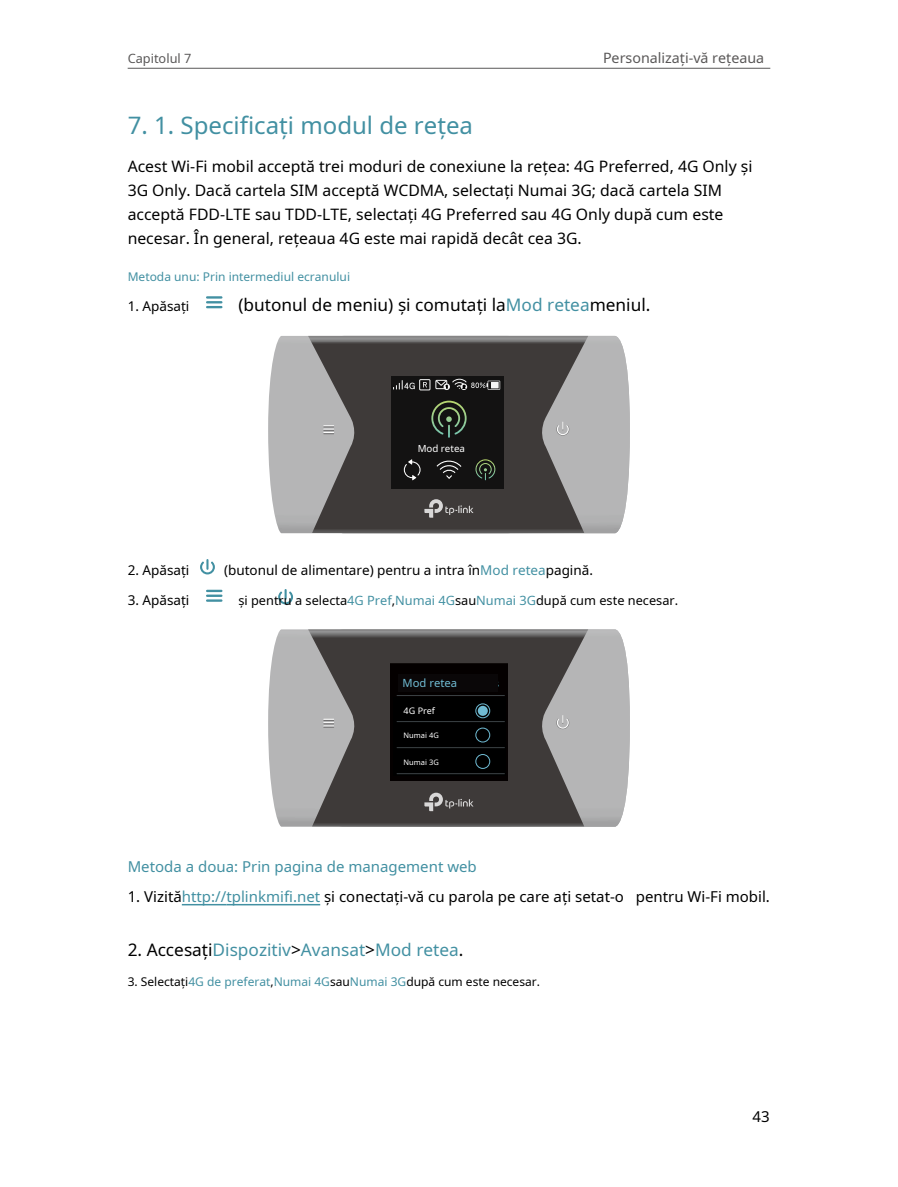
<style>
.page{position:relative;width:898px;height:1187px;background:#fff}
.page>*{position:absolute;margin:0;border:0;box-sizing:border-box;transform-origin:0 0}
.t1{font:24px "Noto Sans";color:#4290a2}
.t2{font:17.25px "Noto Sans";color:#000}
.t3{font:17.25px "Noto Sans";color:#4290a2}
.t4{font:15.75px/24px "Noto Sans";color:#000}
.t5{font:15px "Noto Sans";color:#000}
.t6{font:15px "Noto Sans";color:#4290a2}
.t7{font:14.25px "Noto Sans";color:#595757}
.t8{font:13.5px "Noto Sans";color:#000}
.t9{font:12.75px "Noto Sans";color:#000}
.t10{font:12.75px "Noto Sans";color:#595757}
.t11{font:12px "Noto Sans";color:#000}
.t12{font:12px "Noto Sans";color:#4290a2}
.t13{font:11.25px "Noto Sans";color:#70bbd3}
.t14{font:9.75px "Noto Sans";color:#fff}
.t15{font:9px "Noto Sans";color:#fff}
.t16{font:7.5px "Noto Sans";color:#fff}
.s1{color:#4290a2}
.s2{color:#000}
</style>
<div class="page">
<hr style="left:128px;top:68px;width:642px;height:1px;background:#595757">
<svg style="left:207px;top:296px;width:14px;height:12px"></svg>
<svg style="left:588px;top:336px;width:41px;height:197px;background:#b8b8b9"></svg>
<svg style="left:268px;top:336px;width:40px;height:197px;background:#bababb"></svg>
<svg style="left:308px;top:336px;width:280px;height:197px;background:#5d5a5a"></svg>
<svg style="left:323px;top:425px;width:10px;height:9px"></svg>
<svg style="left:555px;top:422px;width:14px;height:14px"></svg>
<svg style="left:424px;top:499px;width:49px;height:18px"></svg>
<div style="left:391px;top:376px;width:112px;height:113px;background:#131212"></div>
<svg style="left:435px;top:379px;width:65px;height:11px"></svg>
<div style="left:419px;top:379px;width:11px;height:11px;border:1px solid #f5f5f5"></div>
<svg style="left:423px;top:382px;width:4px;height:5px"></svg>
<svg style="left:393px;top:380px;width:22px;height:9px"></svg>
<svg style="left:436px;top:459px;width:25px;height:8px"></svg>
<svg style="left:439px;top:464px;width:19px;height:15px"></svg>
<svg style="left:403px;top:459px;width:17px;height:21px"></svg>
<svg style="left:431px;top:400px;width:35px;height:37px"></svg>
<svg style="left:475px;top:459px;width:20px;height:21px"></svg>
<svg style="left:200px;top:559px;width:15px;height:15px"></svg>
<hr style="left:207px;top:589px;width:14px;height:3px;background:#4290a2">
<hr style="left:207px;top:594px;width:14px;height:3px;background:#4290a2">
<svg style="left:207px;top:599px;width:14px;height:2px"></svg>
<svg style="left:278px;top:589px;width:15px;height:15px"></svg>
<svg style="left:588px;top:629px;width:41px;height:197px;background:#b8b8b9"></svg>
<svg style="left:268px;top:629px;width:40px;height:197px;background:#bababb"></svg>
<svg style="left:308px;top:629px;width:280px;height:197px;background:#5e5b5a"></svg>
<svg style="left:323px;top:718px;width:10px;height:10px"></svg>
<svg style="left:555px;top:715px;width:14px;height:14px"></svg>
<svg style="left:424px;top:792px;width:49px;height:19px"></svg>
<div style="left:391px;top:663px;width:116px;height:117px;background:#040000"></div>
<div style="left:393px;top:697px;width:112px;height:78px;background:#000"></div>
<hr style="left:396px;top:773px;width:108px;height:1px;background:#3b4144">
<hr style="left:396px;top:721px;width:108px;height:1px;background:#3b4144">
<hr style="left:396px;top:747px;width:108px;height:1px;background:#3b4144">
<hr style="left:396px;top:695px;width:108px;height:1px;background:#3b4144">
<div style="left:475px;top:703px;width:15px;height:15px;border:1px solid #70bbd3;border-radius:50%"></div>
<svg style="left:477px;top:705px;width:10px;height:10px"></svg>
<div style="left:475px;top:727px;width:15px;height:15px;border:1px solid #70bbd3;border-radius:50%"></div>
<div style="left:475px;top:754px;width:15px;height:14px;border:1px solid #70bbd3;border-radius:50%"></div>
<div style="left:397px;top:674px;width:100px;height:17px;background:#0a0708"></div>
<hr style="left:182px;top:903px;width:44px;height:2px;background:#4290a2">
<hr style="left:226px;top:903px;width:94px;height:2px;background:#4290a2">
<p class="t10" style="left:128px;top:49px;width:65px">Capitolul 7</p>
<p class="t7" style="left:602px;top:48px;width:163px">Personalizați-vă rețeaua</p>
<h1 class="t1" style="left:128px;top:108px;width:347px">7. 1. Specificați modul de rețea</h1>
<p class="t4" style="left:128px;top:154px;width:626px">Acest Wi-Fi mobil acceptă trei moduri de conexiune la rețea: 4G Preferred, 4G Only și 3G Only. Dacă cartela SIM acceptă WCDMA, selectați Numai 3G; dacă cartela SIM acceptă FDD-LTE sau TDD-LTE, selectați 4G Preferred sau 4G Only după cum este necesar. În general, rețeaua 4G este mai rapidă decât cea 3G.</p>
<p class="t12" style="left:128px;top:268px;width:224px">Metoda unu: Prin intermediul ecranului</p>
<p class="t8" style="left:128px;top:296px;width:63px">1. Apăsați</p>
<p class="t2" style="left:238px;top:292px;width:413px">(butonul de meniu) și comutați la<span class="s1">Mod retea</span>meniul.</p>
<p class="t14" style="left:417px;top:441px;width:49px">Mod retea</p>
<p class="t8" style="left:128px;top:560px;width:63px">2. Apăsați</p>
<p class="t8" style="left:128px;top:590px;width:63px">3. Apăsați</p>
<p class="t8" style="left:224px;top:560px;width:370px">(butonul de alimentare) pentru a intra în<span class="s1">Mod retea</span>pagină.</p>
<p class="t9" style="left:238px;top:591px;width:441px">și pentru a selecta<span class="s1">4G Pref</span>,<span class="s1">Numai 4G</span>sau<span class="s1">Numai 3G</span>după cum este necesar.</p>
<p class="t13" style="left:402px;top:674px;width:56px">Mod retea</p>
<p class="t15" style="left:403px;top:704px;width:33px">4G Pref</p>
<p class="t16" style="left:403px;top:730px;width:37px">Numai 4G</p>
<p class="t16" style="left:403px;top:756px;width:37px">Numai 3G</p>
<p class="t6" style="left:128px;top:855px;width:350px">Metoda a doua: Prin pagina de management web</p>
<p class="t5" style="left:128px;top:885px;width:643px">1. Vizită<span class="s1">http://tplinkmifi.net</span> și conectați-vă cu parola pe care ați setat-o pentru Wi-Fi mobil.</p>
<p class="t3" style="left:128px;top:937px;width:337px"><span class="s2">2. Accesați</span>Dispozitiv<span class="s2">&gt;</span>Avansat<span class="s2">&gt;</span>Mod retea<span class="s2">.</span></p>
<p class="t11" style="left:128px;top:972px;width:414px">3. Selectați<span class="s1">4G de preferat</span>,<span class="s1">Numai 4G</span>sau<span class="s1">Numai 3G</span>după cum este necesar.</p>
<p class="t5" style="left:752px;top:1105px;width:19px">43</p>
</div>
